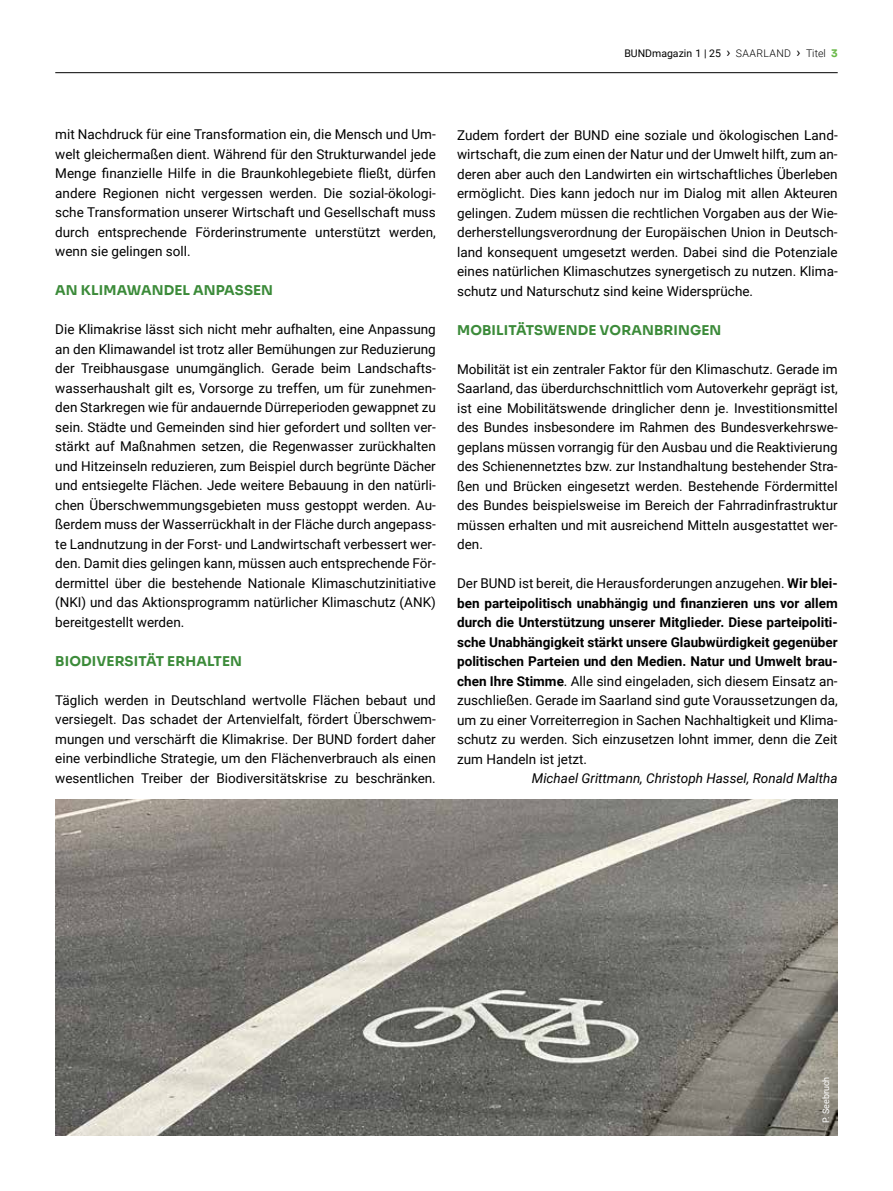
<style>
.page{position:relative;width:893px;height:1191px;background:#fff}
.page>*{position:absolute;margin:0;border:0;box-sizing:border-box;transform-origin:0 0}
.t1{font:13.5px/19.5px "Roboto";color:#000;text-align:justify}
.t2{font:700 13.5px "Sora";letter-spacing:.01em;color:#3c8b3a}
.t3{font:italic 13.5px "Roboto";color:#000}
.t4{font:10.5px "Roboto";color:#000}
.t5{font:9px "Roboto";color:#fff}
.s1{font-size:13.5px}
.s2{font-weight:300}
.s3{font-family:"Sora";font-weight:700;color:#68b847}
.s4{font-weight:700}
</style>
<div class="page">
<img style="left:55px;top:800px;width:783px;height:335px">
<hr style="left:55px;top:72px;width:783px;height:1px;background:#000">
<p class="t4" style="left:624px;top:46px;width:215px">BUNDmagazin 1 | 25 <span class="s1">›</span> <span class="s2">SAARLAND</span> <span class="s1">›</span> <span class="s2">Titel</span> <span class="s3">3</span></p>
<p class="t1" style="left:55px;top:124px;width:382px">mit Nachdruck für eine Transformation ein, die Mensch und Um&shy;welt gleichermaßen dient. Während für den Strukturwandel jede Menge finanzielle Hilfe in die Braunkohlegebiete fließt, dürfen andere Regionen nicht vergessen werden. Die sozial-ökologi&shy;sche Transformation unserer Wirtschaft und Gesellschaft muss durch entsprechende Förderinstrumente unterstützt werden, wenn sie gelingen soll.</p>
<p class="t2" style="left:55px;top:279px;width:219px">AN KLIMAWANDEL ANPASSEN</p>
<p class="t1" style="left:55px;top:319px;width:382px">Die Klimakrise lässt sich nicht mehr aufhalten, eine Anpassung an den Klimawandel ist trotz aller Bemühungen zur Reduzierung der Treibhausgase unumgänglich. Gerade beim Landschafts&shy;wasserhaushalt gilt es, Vorsorge zu treffen, um für zunehmen&shy;den Starkregen wie für andauernde Dürreperioden gewappnet zu sein. Städte und Gemeinden sind hier gefordert und sollten ver&shy;stärkt auf Maßnahmen setzen, die Regenwasser zurückhalten und Hitzeinseln reduzieren, zum Beispiel durch begrünte Dächer und entsiegelte Flächen. Jede weitere Bebauung in den natürli&shy;chen Überschwemmungsgebieten muss gestoppt werden. Au&shy;ßerdem muss der Wasserrückhalt in der Fläche durch angepass&shy;te Landnutzung in der Forst- und Landwirtschaft verbessert wer&shy;den. Damit dies gelingen kann, müssen auch entsprechende För&shy;dermittel über die bestehende Nationale Klimaschutzinitiative (NKI) und das Aktionsprogramm natürlicher Klimaschutz (ANK) bereitgestellt werden.</p>
<p class="t2" style="left:55px;top:650px;width:188px">BIODIVERSITÄT ERHALTEN</p>
<p class="t1" style="left:55px;top:690px;width:382px">Täglich werden in Deutschland wertvolle Flächen bebaut und versiegelt. Das schadet der Artenvielfalt, fördert Überschwem&shy;mungen und verschärft die Klimakrise. Der BUND fordert daher eine verbindliche Strategie, um den Flächenverbrauch als einen wesentlichen Treiber der Biodiversitätskrise zu beschränken.</p>
<p class="t1" style="left:457px;top:124px;width:382px">Zudem fordert der BUND eine soziale und ökologischen Land&shy;wirtschaft, die zum einen der Natur und der Umwelt hilft, zum an&shy;deren aber auch den Landwirten ein wirtschaftliches Überleben ermöglicht. Dies kann jedoch nur im Dialog mit allen Akteuren gelingen. Zudem müssen die rechtlichen Vorgaben aus der Wie&shy;derherstellungsverordnung der Europäischen Union in Deutsch&shy;land konsequent umgesetzt werden. Dabei sind die Potenziale eines natürlichen Klimaschutzes synergetisch zu nutzen. Klima&shy;schutz und Naturschutz sind keine Widersprüche.</p>
<p class="t2" style="left:457px;top:318px;width:266px">MOBILITÄTSWENDE VORANBRINGEN</p>
<p class="t1" style="left:457px;top:358px;width:382px">Mobilität ist ein zentraler Faktor für den Klimaschutz. Gerade im Saarland, das überdurchschnittlich vom Autoverkehr geprägt ist, ist eine Mobilitätswende dringlicher denn je. Investitionsmittel des Bundes insbesondere im Rahmen des Bundesverkehrswe&shy;geplans müssen vorrangig für den Ausbau und die Reaktivierung des Schienennetztes bzw. zur Instandhaltung bestehender Stra&shy;ßen und Brücken eingesetzt werden. Bestehende Fördermittel des Bundes beispielsweise im Bereich der Fahrradinfrastruktur müssen erhalten und mit ausreichend Mitteln ausgestattet wer&shy;den.</p>
<p class="t1" style="left:457px;top:573px;width:382px">Der BUND ist bereit, die Herausforderungen anzugehen. <span class="s4">Wir blei&shy;ben parteipolitisch unabhängig und finanzieren uns vor allem durch die Unterstützung unserer Mitglieder. Diese parteipoliti&shy;sche Unabhängigkeit stärkt unsere Glaubwürdigkeit gegenüber politischen Parteien und den Medien. Natur und Umwelt brau&shy;chen Ihre Stimme</span>. Alle sind eingeladen, sich diesem Einsatz an&shy;zuschließen. Gerade im Saarland sind gute Voraussetzungen da, um zu einer Vorreiterregion in Sachen Nachhaltigkeit und Klima&shy;schutz zu werden. Sich einzusetzen lohnt immer, denn die Zeit zum Handeln ist jetzt.</p>
<p class="t3" style="left:532px;top:769px;width:307px">Michael Grittmann, Christoph Hassel, Ronald Maltha</p>
<p class="t5" style="left:820px;top:1123px;width:48px;rotate:-90deg">P. Seebruch</p>
</div>
